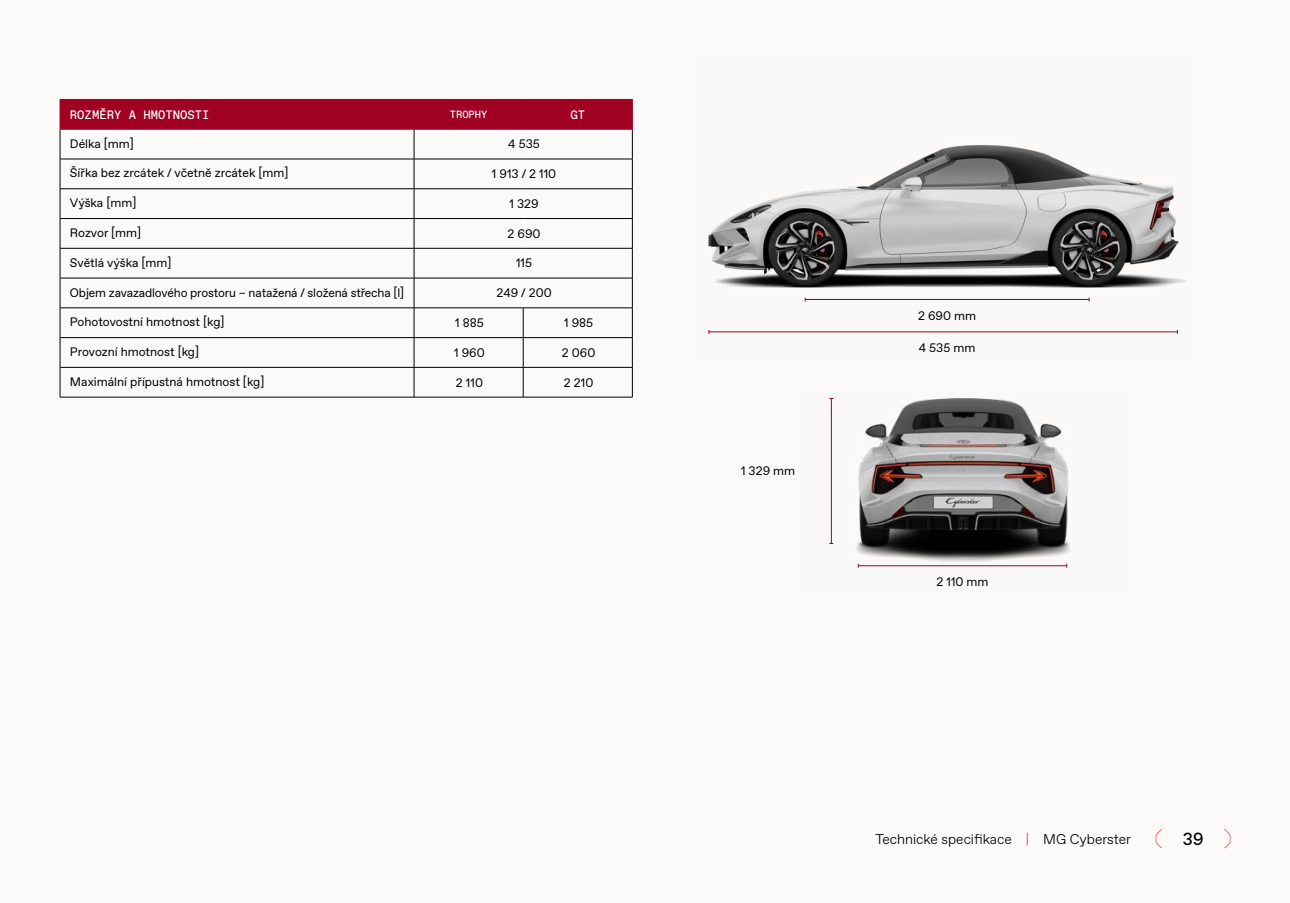
<style>
.page{position:relative;width:1290px;height:903px;background:#fbfaf8}
.page>*{position:absolute;margin:0;border:0;box-sizing:border-box;transform-origin:0 0}
.t1{font:17.5px "ABC Favorit Mono";color:#000}
.t2{font:300 14px "ABC Favorit";color:#000}
.t3{font:12.25px "ABC Favorit";color:#000}
.t4{font:12.25px "ABC Favorit Mono";color:#fff}
.t5{font:10.5px "ABC Favorit Mono";color:#fff}
.s1{color:#fd2f33}
</style>
<div class="page">
<hr style="left:60px;top:129px;width:1px;height:30px;background:#000">
<hr style="left:414px;top:129px;width:1px;height:30px;background:#000">
<hr style="left:632px;top:129px;width:1px;height:30px;background:#000">
<hr style="left:60px;top:159px;width:354px;height:1px;background:#000">
<hr style="left:60px;top:159px;width:1px;height:30px;background:#000">
<hr style="left:414px;top:159px;width:109px;height:1px;background:#000">
<hr style="left:414px;top:159px;width:1px;height:30px;background:#000">
<hr style="left:523px;top:159px;width:109px;height:1px;background:#000">
<hr style="left:632px;top:159px;width:1px;height:30px;background:#000">
<hr style="left:60px;top:188px;width:354px;height:1px;background:#000">
<hr style="left:414px;top:188px;width:109px;height:1px;background:#000">
<hr style="left:523px;top:188px;width:109px;height:1px;background:#000">
<hr style="left:60px;top:218px;width:354px;height:1px;background:#000">
<svg style="left:60px;top:189px;width:1px;height:59px"></svg>
<hr style="left:414px;top:218px;width:109px;height:1px;background:#000">
<svg style="left:414px;top:189px;width:1px;height:59px"></svg>
<hr style="left:523px;top:218px;width:109px;height:1px;background:#000">
<svg style="left:632px;top:189px;width:1px;height:59px"></svg>
<hr style="left:60px;top:248px;width:354px;height:1px;background:#000">
<hr style="left:60px;top:248px;width:1px;height:30px;background:#000">
<hr style="left:414px;top:248px;width:109px;height:1px;background:#000">
<hr style="left:414px;top:248px;width:1px;height:30px;background:#000">
<hr style="left:523px;top:248px;width:109px;height:1px;background:#000">
<hr style="left:632px;top:248px;width:1px;height:30px;background:#000">
<hr style="left:60px;top:278px;width:354px;height:1px;background:#000">
<hr style="left:60px;top:278px;width:1px;height:30px;background:#000">
<hr style="left:414px;top:278px;width:109px;height:1px;background:#000">
<hr style="left:414px;top:278px;width:1px;height:30px;background:#000">
<hr style="left:523px;top:278px;width:109px;height:1px;background:#000">
<hr style="left:632px;top:278px;width:1px;height:30px;background:#000">
<hr style="left:60px;top:307px;width:354px;height:1px;background:#000">
<hr style="left:414px;top:307px;width:109px;height:1px;background:#000">
<hr style="left:523px;top:307px;width:109px;height:1px;background:#000">
<hr style="left:60px;top:337px;width:354px;height:1px;background:#000">
<hr style="left:414px;top:337px;width:109px;height:1px;background:#000">
<hr style="left:523px;top:337px;width:109px;height:1px;background:#000">
<hr style="left:60px;top:367px;width:354px;height:1px;background:#000">
<svg style="left:60px;top:308px;width:1px;height:89px"></svg>
<hr style="left:414px;top:367px;width:109px;height:1px;background:#000">
<svg style="left:414px;top:308px;width:1px;height:89px"></svg>
<hr style="left:523px;top:367px;width:109px;height:1px;background:#000">
<svg style="left:632px;top:308px;width:1px;height:89px"></svg>
<hr style="left:60px;top:397px;width:354px;height:1px;background:#000">
<hr style="left:414px;top:397px;width:109px;height:1px;background:#000">
<hr style="left:523px;top:397px;width:109px;height:1px;background:#000">
<svg style="left:523px;top:308px;width:1px;height:89px"></svg>
<div style="left:60px;top:99px;width:573px;height:30px;background:#a00022"></div>
<hr style="left:60px;top:129px;width:354px;height:1px;background:#a00022">
<hr style="left:414px;top:129px;width:109px;height:1px;background:#a00022">
<hr style="left:523px;top:129px;width:109px;height:1px;background:#a00022">
<img style="left:708px;top:145px;width:479px;height:189px">
<hr style="left:805px;top:299px;width:284px;height:1px;background:#a00022">
<hr style="left:709px;top:331px;width:468px;height:1px;background:#a00022">
<img style="left:830px;top:398px;width:240px;height:170px">
<hr style="left:858px;top:565px;width:209px;height:1px;background:#a00022">
<hr style="left:831px;top:398px;width:1px;height:145px;background:#a00022">
<svg style="left:1155px;top:829px;width:7px;height:19px"></svg>
<svg style="left:1224px;top:829px;width:6px;height:19px"></svg>
<p class="t4" style="left:70px;top:107px;width:141px">ROZMĚRY A HMOTNOSTI</p>
<p class="t5" style="left:450px;top:108px;width:39px">TROPHY</p>
<p class="t4" style="left:570px;top:107px;width:16px">GT</p>
<p class="t3" style="left:70px;top:136px;width:66px">Délka [mm]</p>
<p class="t3" style="left:508px;top:137px;width:33px">4 535</p>
<p class="t3" style="left:70px;top:166px;width:220px">Šířka bez zrcátek / včetně zrcátek [mm]</p>
<p class="t3" style="left:492px;top:167px;width:66px">1 913 / 2 110</p>
<p class="t3" style="left:70px;top:196px;width:68px">Výška [mm]</p>
<p class="t3" style="left:509px;top:197px;width:31px">1 329</p>
<p class="t3" style="left:70px;top:226px;width:73px">Rozvor [mm]</p>
<p class="t3" style="left:507px;top:226px;width:35px">2 690</p>
<p class="t3" style="left:70px;top:255px;width:103px">Světlá výška [mm]</p>
<p class="t3" style="left:516px;top:256px;width:18px">115</p>
<p class="t3" style="left:70px;top:285px;width:336px">Objem zavazadlového prostoru – natažená / složená střecha [l]</p>
<p class="t3" style="left:496px;top:286px;width:57px">249 / 200</p>
<p class="t3" style="left:70px;top:315px;width:156px">Pohotovostní hmotnost [kg]</p>
<p class="t3" style="left:455px;top:316px;width:30px">1 885</p>
<p class="t3" style="left:564px;top:316px;width:31px">1 985</p>
<p class="t3" style="left:70px;top:345px;width:131px">Provozní hmotnost [kg]</p>
<p class="t3" style="left:454px;top:345px;width:32px">1 960</p>
<p class="t3" style="left:562px;top:345px;width:35px">2 060</p>
<p class="t3" style="left:70px;top:375px;width:196px">Maximální přípustná hmotnost [kg]</p>
<p class="t3" style="left:456px;top:375px;width:29px">2 110</p>
<p class="t3" style="left:564px;top:375px;width:31px">2 210</p>
<p class="t3" style="left:741px;top:464px;width:56px">1 329 mm</p>
<p class="t3" style="left:918px;top:309px;width:60px">2 690 mm</p>
<p class="t3" style="left:919px;top:341px;width:58px">4 535 mm</p>
<p class="t3" style="left:936px;top:575px;width:54px">2 110 mm</p>
<p class="t2" style="left:875px;top:831px;width:257px">Technické specifikace <span class="s1">|</span> MG Cyberster</p>
<h1 class="t1" style="left:1182px;top:828px;width:22px">39</h1>
</div>
